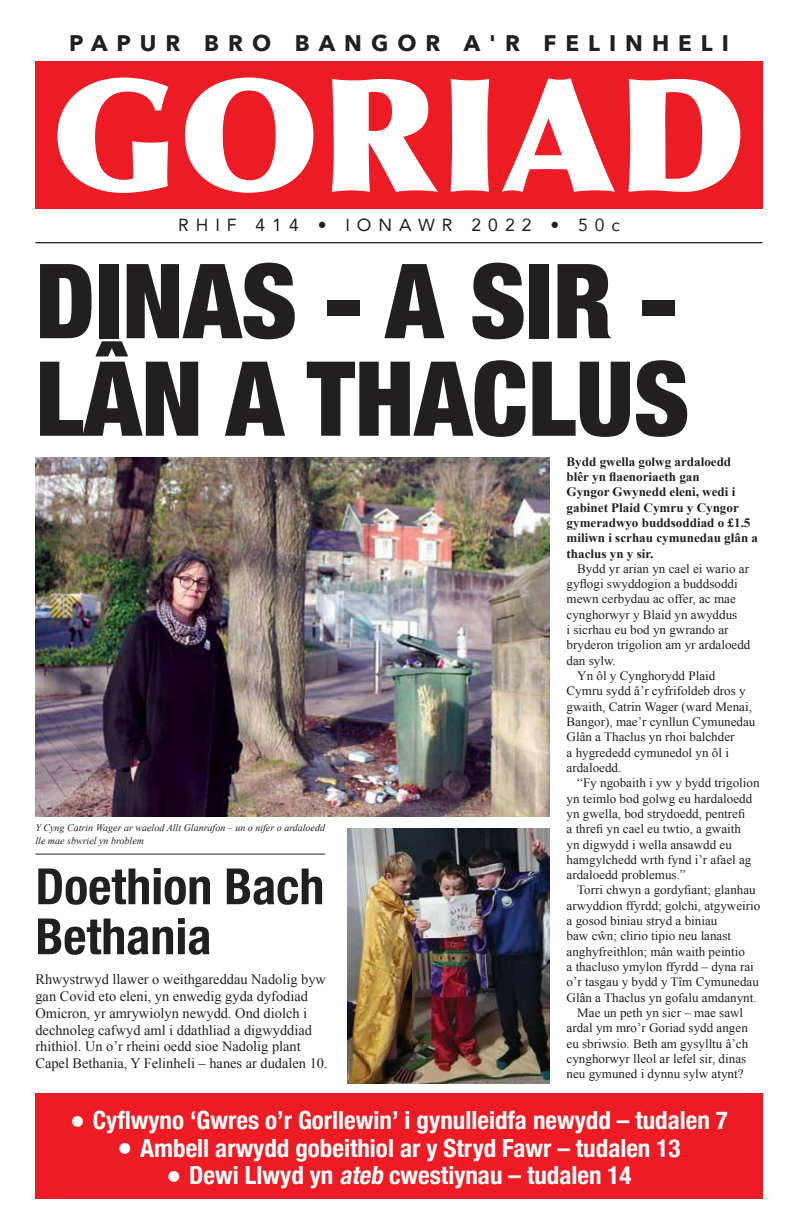
<style>
.page{position:relative;width:798px;height:1223px;background:#fff}
.page>*{position:absolute;margin:0;border:0;box-sizing:border-box;transform-origin:0 0}
.t1{font:900 157.5px "Optima";letter-spacing:.01em;color:#fff}
.t2{font:900 condensed 103.75px/97.5px "Helvetica Neue";color:#221f20}
.t3{font:700 condensed 50px/50px "Helvetica Neue";color:#221f20}
.t4{font:700 condensed 25px "Helvetica Neue";color:#fff}
.t5{font:700 22.5px "Avenir Next";letter-spacing:.4em;color:#221f20}
.t6{font:17.5px "Avenir";letter-spacing:.4em;color:#221f20}
.t7{font:14.38px/16.9px "Times New Roman";color:#221f20}
.t8{font:12.75px "Times New Roman";color:#221f20}
.t9{font:700 12.75px/15.2px "Times New Roman";color:#221f20}
.t10{font:italic 10px/12.5px "Times New Roman";color:#221f20}
.s1{font-weight:900;font-size:30px}
.s2{font-style:italic}
</style>
<div class="page">
<hr style="left:35px;top:242px;width:727px;height:1px;background:#221f20">
<div style="left:35px;top:1093px;width:727px;height:105px;background:#ed1c24"></div>
<div style="left:35px;top:62px;width:727px;height:147px;background:#ed1c24"></div>
<img style="left:347px;top:828px;width:202px;height:255px">
<img style="left:35px;top:457px;width:514px;height:359px">
<hr style="left:35px;top:853px;width:290px;height:1px;background:#221f20">
<h3 class="t5" style="left:69px;top:30px;width:661px">PAPUR BRO BANGOR A'R FELINHELI</h3>
<h1 class="t1" style="left:52px;top:45px;width:695px">GORIAD</h1>
<h3 class="t6" style="left:178px;top:211px;width:443px">RHIF 414 • IONAWR 2022 • 50C</h3>
<h2 class="t2" style="left:35px;top:251px;width:655px">DINAS - A SIR -<br>LÂN A THACLUS</h2>
<p class="t10" style="left:35px;top:822px;width:291px">Y Cyng Catrin Wager ar waelod Allt Glanrafon – un o nifer o ardaloedd lle mae sbwriel yn broblem</p>
<h3 class="t3" style="left:35px;top:858px;width:290px">Doethion Bach<br>Bethania</h3>
<p class="t7" style="left:35px;top:972px;width:293px">Rhwystrwyd llawer o weithgareddau Nadolig byw gan Covid eto eleni, yn enwedig gyda dyfodiad Omicron, yr amrywiolyn newydd. Ond diolch i dechnoleg cafwyd aml i ddathliad a digwyddiad rhithiol. Un o’r rheini oedd sioe Nadolig plant Capel Bethania, Y Felinheli – hanes ar dudalen 10.</p>
<p class="t9" style="left:566px;top:455px;width:193px">Bydd gwella golwg ardaloedd<br>blêr yn flaenoriaeth gan<br>Gyngor Gwynedd eleni, wedi i gabinet Plaid Cymru y Cyngor gymeradwyo buddsoddiad o £1.5 miliwn i scrhau cymunedau glân a thaclus yn y sir.</p>
<p class="t8" style="left:577px;top:564px;width:173px">Bydd yr arian yn cael ei wario ar</p>
<p class="t8" style="left:566px;top:575px;width:172px">gyflogi swyddogion a buddsoddi</p>
<p class="t8" style="left:566px;top:594px;width:171px">mewn cerbydau ac offer, ac mae</p>
<p class="t8" style="left:566px;top:610px;width:172px">cynghorwyr y Blaid yn awyddus</p>
<p class="t8" style="left:566px;top:625px;width:163px">i sicrhau eu bod yn gwrando ar</p>
<p class="t8" style="left:566px;top:640px;width:185px">bryderon trigolion am yr ardaloedd</p>
<p class="t8" style="left:566px;top:656px;width:51px">dan sylw.</p>
<p class="t8" style="left:577px;top:671px;width:139px">Yn ôl y Cynghorydd Plaid</p>
<p class="t8" style="left:566px;top:686px;width:180px">Cymru sydd â’r cyfrifoldeb dros y</p>
<p class="t8" style="left:566px;top:702px;width:187px">gwaith, Catrin Wager (ward Menai,</p>
<p class="t8" style="left:566px;top:717px;width:190px">Bangor), mae’r cynllun Cymunedau</p>
<p class="t8" style="left:566px;top:732px;width:169px">Glân a Thaclus yn rhoi balchder</p>
<p class="t8" style="left:566px;top:747px;width:164px">a hygrededd cymunedol yn ôl i</p>
<p class="t8" style="left:566px;top:763px;width:56px">ardaloedd.</p>
<p class="t8" style="left:577px;top:778px;width:184px">“Fy ngobaith i yw y bydd trigolion</p>
<p class="t8" style="left:566px;top:793px;width:187px">yn teimlo bod golwg eu hardaloedd</p>
<p class="t8" style="left:566px;top:805px;width:180px">yn gwella, bod strydoedd, pentrefi</p>
<p class="t8" style="left:566px;top:820px;width:176px">a threfi yn cael eu twtio, a gwaith</p>
<p class="t8" style="left:566px;top:839px;width:167px">yn digwydd i wella ansawdd eu</p>
<p class="t8" style="left:566px;top:855px;width:186px">hamgylchedd wrth fynd i’r afael ag</p>
<p class="t8" style="left:566px;top:870px;width:121px">ardaloedd problemus.”</p>
<p class="t8" style="left:577px;top:881px;width:180px">Torri chwyn a gordyfiant; glanhau</p>
<p class="t8" style="left:566px;top:897px;width:195px">arwyddion ffyrdd; golchi, atgyweirio</p>
<p class="t8" style="left:566px;top:916px;width:152px">a gosod biniau stryd a biniau</p>
<p class="t8" style="left:566px;top:927px;width:166px">baw cŵn; clirio tipio neu lanast</p>
<p class="t8" style="left:566px;top:943px;width:180px">anghyfreithlon; mân waith peintio</p>
<p class="t8" style="left:566px;top:962px;width:189px">a thacluso ymylon ffyrdd – dyna rai</p>
<p class="t8" style="left:566px;top:977px;width:194px">o’r tasgau y bydd y Tîm Cymunedau</p>
<p class="t8" style="left:566px;top:992px;width:191px">Glân a Thaclus yn gofalu amdanynt.</p>
<p class="t8" style="left:577px;top:1008px;width:167px">Mae un peth yn sicr – mae sawl</p>
<p class="t8" style="left:566px;top:1023px;width:183px">ardal ym mro’r Goriad sydd angen</p>
<p class="t8" style="left:566px;top:1038px;width:183px">eu sbriwsio. Beth am gysylltu â’ch</p>
<p class="t8" style="left:566px;top:1054px;width:181px">cynghorwyr lleol ar lefel sir, dinas</p>
<p class="t8" style="left:566px;top:1069px;width:178px">neu gymuned i dynnu sylw atynt?</p>
<h3 class="t4" style="left:70px;top:1099px;width:659px"><span class="s1">•</span> Cyflwyno ʻGwres o’r Gorllewinʼ i gynulleidfa newydd – tudalen 7</h3>
<h3 class="t4" style="left:117px;top:1127px;width:564px"><span class="s1">•</span> Ambell arwydd gobeithiol ar y Stryd Fawr – tudalen 13</h3>
<h3 class="t4" style="left:166px;top:1154px;width:466px"><span class="s1">•</span> Dewi Llwyd yn <span class="s2">ateb</span> cwestiynau – tudalen 14</h3>
</div>
